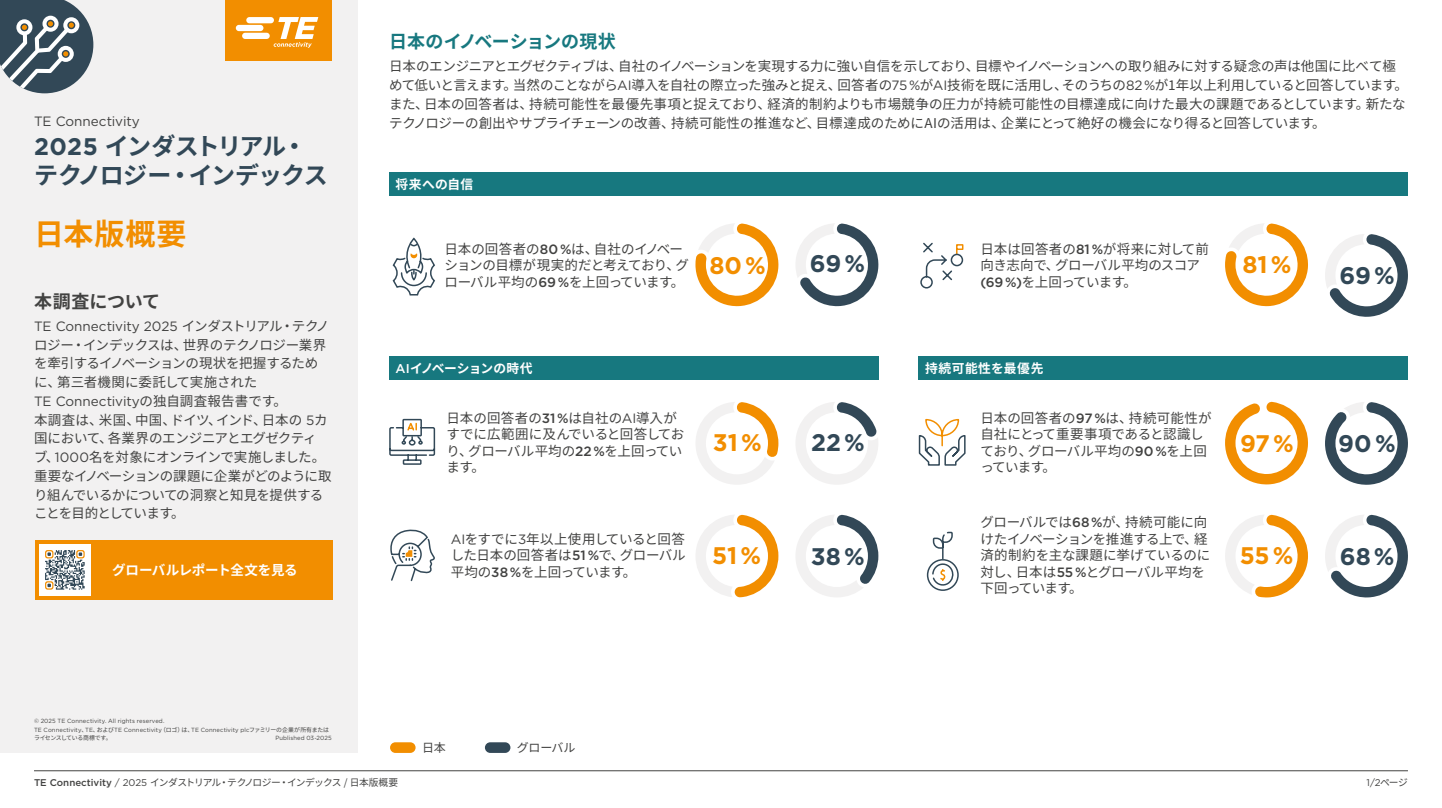
<style>
.page{position:relative;width:1442px;height:808px;background:#fff}
.page>*{position:absolute;margin:0;border:0;box-sizing:border-box;transform-origin:0 0}
.t1{font:700 30px "Noto Sans CJ Kjp";letter-spacing:.03em;color:#f28e00}
.t2{font:700 24px/29.2px "Noto Sans CJ Kjp";letter-spacing:-.065em;color:#324857}
.t3{font:700 24px "Gotham";letter-spacing:-.01em;color:#f28e00}
.t4{font:700 24px "Gotham";color:#324857}
.t5{font:700 18px "Noto Sans CJ Kjp";letter-spacing:-.005em;color:#17787f}
.t6{font:700 18px "Noto Sans CJ Kjp";color:#424241}
.t7{font:13.5px/16.5px "Noto Sans CJ Kjp";letter-spacing:-.015em;color:#424241}
.t8{font:13.5px/18.8px "Noto Sans CJ Kjp";letter-spacing:-.035em;color:#424241}
.t9{font:13.5px "Gotham";letter-spacing:-.005em;color:#424241}
.t10{font:700 13.5px "Noto Sans CJ Kjp";letter-spacing:-.025em;color:#fff}
.t11{font:700 12.75px "Noto Sans CJ Kjp";letter-spacing:-.045em;color:#fff}
.t12{font:700 12.75px "Noto Sans CJ Kjp";letter-spacing:.04em;color:#fff}
.t13{font:700 12.75px "Noto Sans CJ Kjp";letter-spacing:.015em;color:#fff}
.t14{font:12px "Noto Sans CJ Kjp";letter-spacing:-.02em;color:#424241}
.t15{font:9.75px "Noto Sans CJ Kjp";letter-spacing:-.08em;color:#424241}
.t16{font:9.75px "Gotham";color:#424241}
.t17{font:6px/9.7px "Gotham";letter-spacing:.015em;color:#424241}
.t18{font:6px "Noto Sans CJ Kjp";letter-spacing:-.045em;color:#424241}
.s1{font-family:"Gotham"}
.s2{font-family:"Noto Sans CJ Kjp"}
.s3{font-family:"Gotham";font-weight:500}
</style>
<div class="page">
<div style="left:0;top:0;width:357px;height:753px;background:#f2f1f1"></div>
<div style="left:225px;top:0;width:107px;height:61px;background:#f28e00"></div>
<svg style="left:236px;top:17px;width:82px;height:31px"></svg>
<svg style="left:0;top:0;width:93px;height:93px"></svg>
<hr style="left:34px;top:770px;width:1373px;height:1px;background:#424241">
<div style="left:389px;top:172px;width:1018px;height:24px;background:#17787f"></div>
<div style="left:390px;top:742px;width:25px;height:11px;background:#f28e00;border-radius:5px"></div>
<div style="left:485px;top:742px;width:25px;height:11px;background:#324857;border-radius:5px"></div>
<div style="left:918px;top:356px;width:489px;height:23px;background:#17787f"></div>
<div style="left:389px;top:356px;width:489px;height:23px;background:#17787f"></div>
<svg style="left:390px;top:529px;width:45px;height:53px"></svg>
<svg style="left:392px;top:239px;width:43px;height:57px"></svg>
<svg style="left:920px;top:242px;width:44px;height:47px"></svg>
<svg style="left:695px;top:223px;width:84px;height:84px"></svg>
<svg style="left:796px;top:223px;width:83px;height:84px"></svg>
<svg style="left:1225px;top:223px;width:83px;height:84px"></svg>
<svg style="left:1325px;top:234px;width:83px;height:83px"></svg>
<svg style="left:389px;top:418px;width:47px;height:47px"></svg>
<svg style="left:696px;top:402px;width:82px;height:83px"></svg>
<svg style="left:796px;top:402px;width:82px;height:83px"></svg>
<svg style="left:696px;top:514px;width:82px;height:83px"></svg>
<svg style="left:796px;top:514px;width:82px;height:83px"></svg>
<svg style="left:918px;top:420px;width:48px;height:46px"></svg>
<svg style="left:1225px;top:401px;width:83px;height:84px"></svg>
<svg style="left:1325px;top:402px;width:83px;height:83px"></svg>
<svg style="left:1225px;top:514px;width:83px;height:83px"></svg>
<svg style="left:1325px;top:514px;width:83px;height:84px"></svg>
<div style="left:926px;top:559px;width:32px;height:32px;border:2px solid #324857;border-radius:50%"></div>
<svg style="left:931px;top:531px;width:23px;height:56px"></svg>
<div style="left:35px;top:540px;width:298px;height:60px;background:#f28e00"></div>
<div style="left:39px;top:544px;width:51px;height:51px;background:#fff"></div>
<svg style="left:45px;top:550px;width:40px;height:40px"></svg>
<p class="t9" style="left:34px;top:112px;width:107px">TE Connectivity</p>
<h2 class="t2" style="left:34px;top:132px;width:295px"><span class="s1">2025</span> インダストリアル・テクノロジー・インデックス</h2>
<h1 class="t1" style="left:34px;top:217px;width:154px">日本版概要</h1>
<h3 class="t6" style="left:34px;top:291px;width:128px">本調査について</h3>
<p class="t9" style="left:34px;top:317px;width:297px">TE Connectivity 2025 <span class="s2">インダストリアル・テクノ</span></p>
<p class="t7" style="left:34px;top:335px;width:294px;line-height:18.8px">ロジー・インデックスは、世界のテクノロジー業界を牽引するイノベーションの現状を把握するために、第三者機関に委託して実施された</p>
<p class="t9" style="left:34px;top:392px;width:254px">TE Connectivity<span class="s2">の独自調査報告書です。</span></p>
<p class="t8" style="left:34px;top:410px;width:299px">本調査は、米国、中国、ドイツ、インド、日本の <span class="s1">5</span>カ国において、各業界のエンジニアとエグゼクティブ、<span class="s1">1000</span>名を対象にオンラインで実施しました。重要なイノベーションの課題に企業がどのように取り組んでいるかについての洞察と知見を提供することを目的としています。</p>
<p class="t10" style="left:112px;top:563px;width:187px">グローバルレポート全文を見る</p>
<p class="t17" style="left:34px;top:716px;width:296px">© 2025 TE Connectivity. All rights reserved.<br>TE Connectivity<span class="s2">、</span>TE<span class="s2">、および</span>TE Connectivity<span class="s2">（ロゴ）は、</span>TE Connectivity plc<span class="s2">ファミリーの企業が所有または</span></p>
<p class="t18" style="left:34px;top:734px;width:79px">ライセンスしている商標です。</p>
<p class="t17" style="left:275px;top:733px;width:58px">Published 03-2025</p>
<h3 class="t5" style="left:389px;top:32px;width:228px">日本のイノベーションの現状</h3>
<p class="t7" style="left:389px;top:57px;width:1020px;line-height:18.8px">日本のエンジニアとエグゼクティブは、自社のイノベーションを実現する力に強い自信を示しており、目標やイノベーションへの取り組みに対する疑念の声は他国に比べて極めて低いと言えます。当然のことながら<span class="s1">AI</span>導入を自社の際立った強みと捉え、回答者の<span class="s1">75 %</span>が<span class="s1">AI</span>技術を既に活用し、そのうちの<span class="s1">82 %</span>が1年以上利用していると回答しています。また、日本の回答者は、持続可能性を最優先事項と捉えており、経済的制約よりも市場競争の圧力が持続可能性の目標達成に向けた最大の課題であるとしています。新たなテクノロジーの創出やサプライチェーンの改善、持続可能性の推進など、目標達成のためにAIの活用は、企業にとって絶好の機会になり得ると回答しています。</p>
<p class="t13" style="left:395px;top:177px;width:79px">将来への自信</p>
<p class="t7" style="left:444px;top:241px;width:246px">日本の回答者の<span class="s3">80 %</span>は、自社のイノベーションの目標が現実的だと考えており、グローバル平均の<span class="s3">69 %</span>を上回っています。</p>
<p class="t7" style="left:980px;top:241px;width:230px">日本は回答者の<span class="s3">81 %</span>が将来に対して前向き志向で、グローバル平均のスコア<span class="s3">(69 %)</span>を上回っています。</p>
<h2 class="t4" style="left:810px;top:248px;width:57px">69 %</h2>
<h2 class="t3" style="left:1242px;top:249px;width:50px">81 %</h2>
<h2 class="t3" style="left:709px;top:249px;width:58px">80 %</h2>
<p class="t11" style="left:395px;top:361px;width:139px"><span class="s3">AI</span>イノベーションの時代</p>
<p class="t7" style="left:446px;top:410px;width:239px">日本の回答者の<span class="s3">31 %</span>は自社の<span class="s1">AI</span>導入がすでに広範囲に及んでいると回答しており、グローバル平均の<span class="s3">22 %</span>を上回っています。</p>
<p class="t7" style="left:451px;top:531px;width:236px;text-align:justify"><span class="s1">AI</span>をすでに<span class="s1">3</span>年以上使用していると回答した日本の回答者は<span class="s3">51 %</span>で、グローバル平均の<span class="s3">38 %</span>を上回っています。</p>
<h2 class="t3" style="left:713px;top:427px;width:50px">31 %</h2>
<h2 class="t3" style="left:712px;top:540px;width:50px">51 %</h2>
<h2 class="t4" style="left:811px;top:427px;width:55px">22 %</h2>
<h2 class="t4" style="left:811px;top:540px;width:55px">38 %</h2>
<p class="t12" style="left:925px;top:361px;width:120px">持続可能性を最優先</p>
<p class="t7" style="left:980px;top:410px;width:233px">日本の回答者の<span class="s3">97 %</span>は、持続可能性が自社にとって重要事項であると認識しており、グローバル平均の<span class="s3">90 %</span>を上回っています。</p>
<p class="t7" style="left:980px;top:514px;width:231px">グローバルでは<span class="s3">68 %</span>が、持続可能に向けたイノベーションを推進する上で、経済的制約を主な課題に挙げているのに対し、日本は<span class="s3">55 %</span>とグローバル平均を下回っています。</p>
<h2 class="t3" style="left:1240px;top:427px;width:55px">97 %</h2>
<h2 class="t3" style="left:1239px;top:540px;width:55px">55 %</h2>
<h2 class="t4" style="left:1339px;top:260px;width:57px">69 %</h2>
<h2 class="t4" style="left:1338px;top:427px;width:59px">90 %</h2>
<h2 class="t4" style="left:1339px;top:541px;width:56px">68 %</h2>
<p class="t14" style="left:422px;top:741px;width:25px">日本</p>
<p class="t14" style="left:517px;top:741px;width:60px">グローバル</p>
<p class="t15" style="left:34px;top:777px;width:365px"><span class="s3">TE Connectivity</span> <span class="s1">/ 2025</span> インダストリアル・テクノロジー・インデックス / 日本版概要</p>
<p class="t16" style="left:1366px;top:776px;width:43px">1/2<span class="s2">ページ</span></p>
</div>
